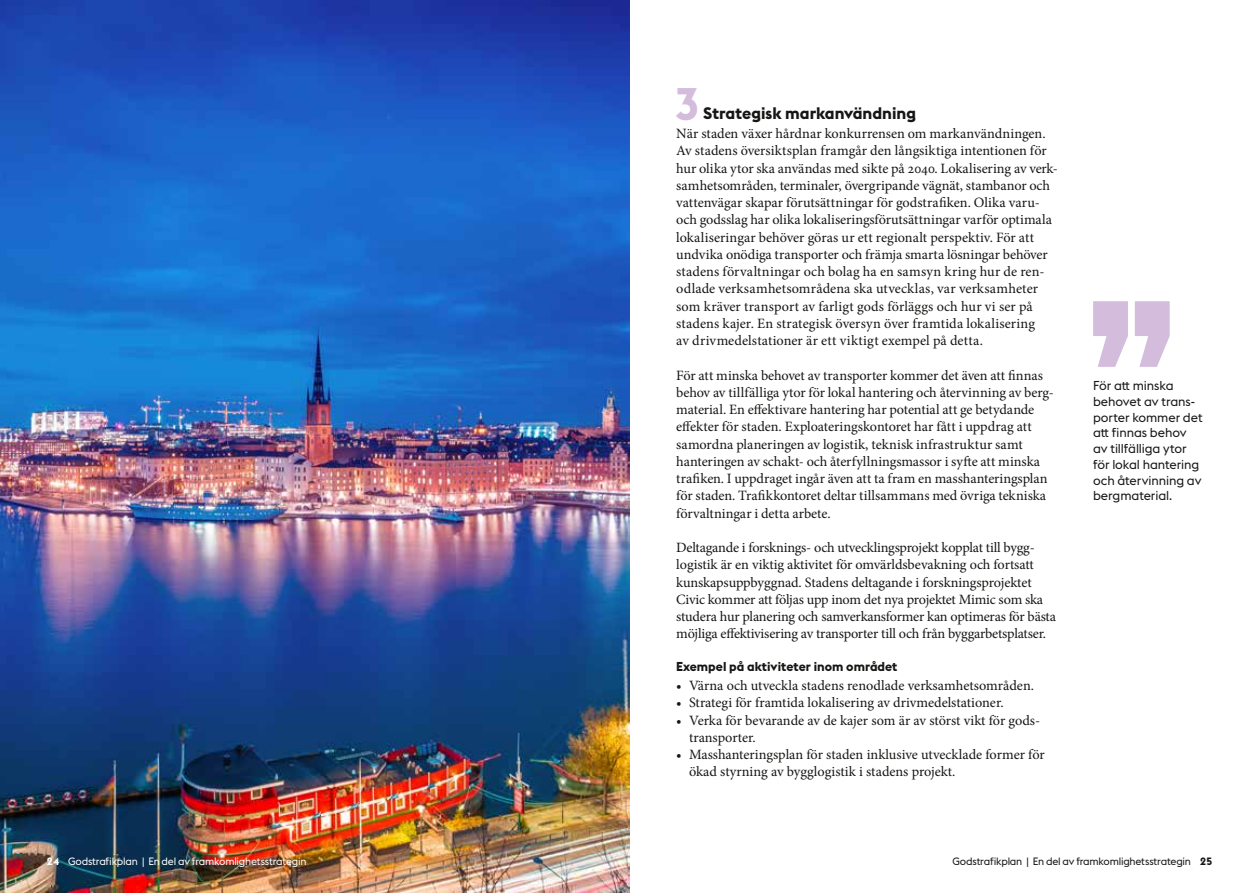
<style>
.page{position:relative;width:1259px;height:893px;background:#fff}
.page>*{position:absolute;margin:0;border:0;box-sizing:border-box;transform-origin:0 0}
.t1{font:700 45px "Stockholm Type";color:#d3bcdc}
.t2{font:700 16.5px "Stockholm Type";color:#161614}
.t3{font:14.25px/17.2px "Minion Pro";letter-spacing:-.005em;color:#161614}
.t4{font:12.75px/15.8px "Stockholm Type";letter-spacing:-.005em;color:#161614}
.t5{font:700 12.75px "Stockholm Type";color:#161614}
.t6{font:10.5px "Stockholm Type";letter-spacing:-.02em;color:#fff}
.t7{font:10.5px "Stockholm Type";letter-spacing:-.02em;color:#161614}
.s1{font-weight:700}
</style>
<div class="page">
<img style="left:0;top:0;width:629px;height:893px">
<svg style="left:1093px;top:301px;width:76px;height:66px"></svg>
<h1 class="t1" style="left:675px;top:72px;width:25px">3</h1>
<p class="t2" style="left:703px;top:102px;width:214px">Strategisk markanvändning</p>
<p class="t3" style="left:676px;top:125px;width:383px">När staden växer hårdnar konkurrensen om markanvändningen.<br>Av stadens översiktsplan framgår den långsiktiga intentionen för hur olika ytor ska användas med sikte på 2040. Lokalisering av verk&shy;samhetsområden, terminaler, övergripande vägnät, stambanor och vattenvägar skapar förutsättningar för godstrafiken. Olika varu&shy;och godsslag har olika lokaliseringsförutsättningar varför optimala lokaliseringar behöver göras ur ett regionalt perspektiv. För att undvika onödiga transporter och främja smarta lösningar behöver stadens förvaltningar och bolag ha en samsyn kring hur de ren&shy;odlade verksamhetsområdena ska utvecklas, var verksamheter som kräver transport av farligt gods förläggs och hur vi ser på stadens kajer. En strategisk översyn över framtida lokalisering<br>av drivmedelstationer är ett viktigt exempel på detta.</p>
<p class="t3" style="left:676px;top:366px;width:379px">För att minska behovet av transporter kommer det även att finnas behov av tillfälliga ytor för lokal hantering och återvinning av berg&shy;material. En effektivare hantering har potential att ge betydande effekter för staden. Exploateringskontoret har fått i uppdrag att samordna planeringen av logistik, teknisk infrastruktur samt hanteringen av schakt- och återfyllningsmassor i syfte att minska trafiken. I uppdraget ingår även att ta fram en masshanteringsplan för staden. Trafikkontoret deltar tillsammans med övriga tekniska förvaltningar i detta arbete.</p>
<p class="t3" style="left:676px;top:539px;width:381px">Deltagande i forsknings- och utvecklingsprojekt kopplat till bygg&shy;logistik är en viktig aktivitet för omvärldsbevakning och fortsatt kunskapsuppbyggnad. Stadens deltagande i forskningsprojektet Civic kommer att följas upp inom det nya projektet Mimic som ska studera hur planering och samverkansformer kan optimeras för bästa möjliga effektivisering av transporter till och från byggarbetsplatser.</p>
<p class="t5" style="left:676px;top:658px;width:223px">Exempel på aktiviteter inom området</p>
<p class="t3" style="left:676px;top:677px;width:359px">• Värna och utveckla stadens renodlade verksamhetsområden.</p>
<p class="t3" style="left:676px;top:694px;width:329px">• Strategi för framtida lokalisering av drivmedelstationer.</p>
<p class="t3" style="left:689px;top:711px;width:353px;text-indent:-13px">• Verka för bevarande av de kajer som är av störst vikt för gods&shy;transporter.</p>
<p class="t3" style="left:689px;top:746px;width:357px;text-indent:-13px">• Masshanteringsplan för staden inklusive utvecklade former för ökad styrning av bygglogistik i stadens projekt.</p>
<p class="t4" style="left:1093px;top:377px;width:111px">För att minska behovet av trans&shy;porter kommer det att finnas behov av tillfälliga ytor för lokal hantering och återvinning av bergmaterial.</p>
<p class="t6" style="left:47px;top:854px;width:261px"><span class="s1">24</span> Godstrafikplan | En del av framkomlighetsstrategin</p>
<p class="t7" style="left:952px;top:854px;width:261px">Godstrafikplan | En del av framkomlighetsstrategin <span class="s1">25</span></p>
</div>
